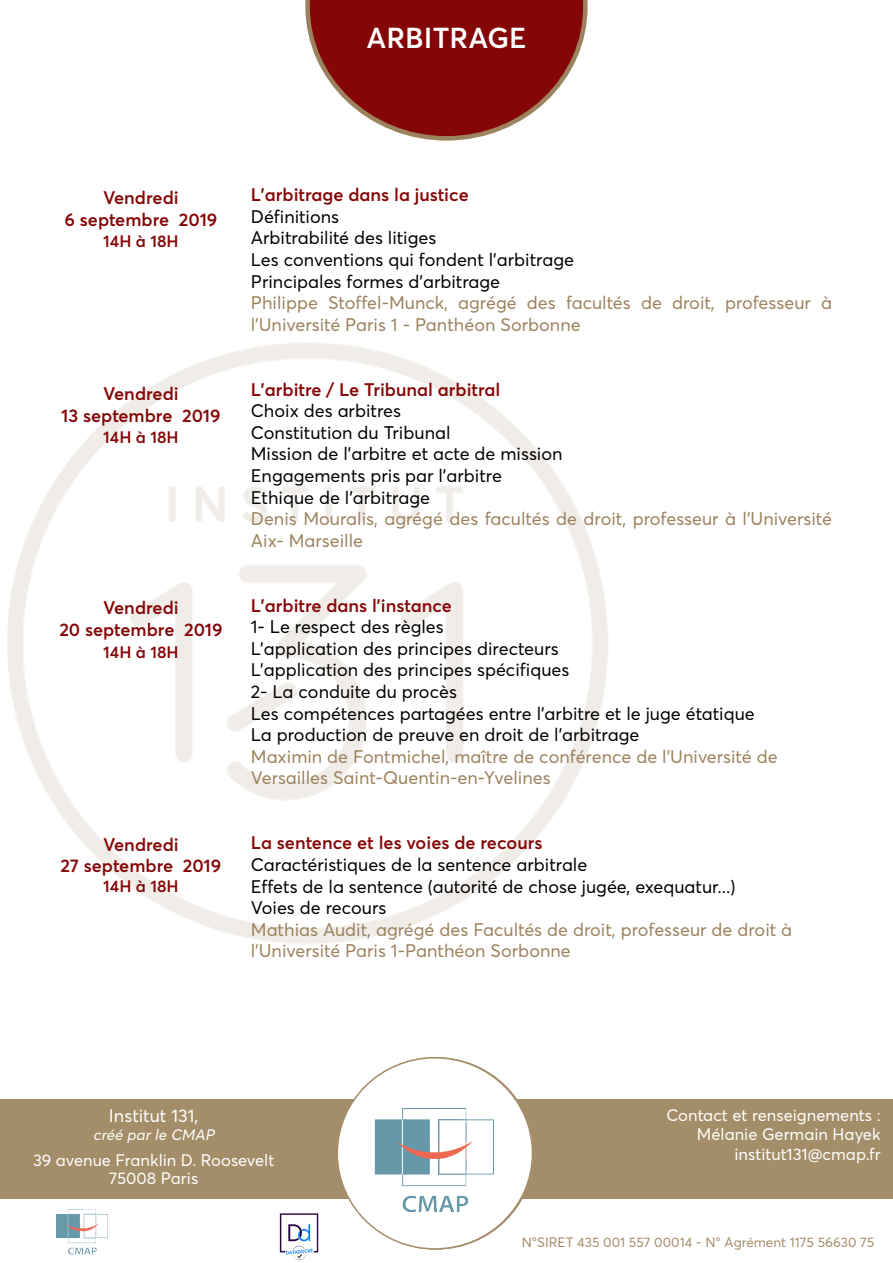
<style>
.page{position:relative;width:893px;height:1263px;background:#fff}
.page>*{position:absolute;margin:0;border:0;box-sizing:border-box;transform-origin:0 0}
.t1{font:600 28.5px "Averta";color:#fff}
.t2{font:18px/21.6px "Averta";color:#000}
.t3{font:18px/21.6px "Averta";color:#9c825d}
.t4{font:600 18px/21.6px "Averta";color:#850606;text-align:center}
.t5{font:18px "Averta";color:#fff}
.t6{font:16.5px/19.5px "Averta";color:#fff;text-align:center}
.t7{font:600 16.5px "Averta";color:#850606}
.t8{font:italic 15px "Averta";color:#fff}
.t9{font:13.5px "Averta";color:#a48d69}
</style>
<div class="page">
<svg style="left:305px;top:0;width:283px;height:141px"></svg>
<img style="left:7px;top:343px;width:601px;height:601px">
<div style="left:0;top:1099px;width:893px;height:99px;background:#a48d69"></div>
<img style="left:341px;top:1060px;width:192px;height:186px">
<img style="left:50px;top:1198px;width:65px;height:57px">
<img style="left:279px;top:1213px;width:40px;height:47px">
<div style="left:337px;top:1058px;width:195px;height:191px;background:#fff;border-radius:50%"></div>
<img style="left:360px;top:1083px;width:150px;height:138px">
<h1 class="t1" style="left:366px;top:20px;width:37px">ARBITR</h1>
<h1 class="t1" style="left:468px;top:20px;width:56px">AGE</h1>
<p class="t4" style="left:64px;top:187px;width:154px">Vendredi<br>6 septembre 2019</p>
<p class="t7" style="left:103px;top:231px;width:74px">14H à 18H</p>
<p class="t4" style="left:251px;top:184px;width:219px">L’arbitrage dans la justice</p>
<p class="t2" style="left:251px;top:206px;width:325px">Définitions<br>Arbitrabilité des litiges<br>Les conventions qui fondent l’arbitrage<br>Principales formes d’arbitrage</p>
<p class="t3" style="left:251px;top:292px;width:583px">Philippe Stoffel-Munck, agrégé des facultés de droit, professeur à l’Université Paris 1 - Panthéon Sorbonne</p>
<p class="t4" style="left:61px;top:383px;width:161px">Vendredi<br>13 septembre 2019</p>
<p class="t7" style="left:103px;top:427px;width:74px">14H à 18H</p>
<p class="t4" style="left:251px;top:378px;width:251px">L’arbitre / Le Tribunal arbitral</p>
<p class="t2" style="left:251px;top:400px;width:313px">Choix des arbitres<br>Constitution du Tribunal<br>Mission de l’arbitre et acte de mission<br>Engagements pris par l’arbitre<br>Ethique de l’arbitrage</p>
<p class="t3" style="left:251px;top:508px;width:583px">Denis Mouralis, agrégé des facultés de droit, professeur à l’Université<br>Aix- Marseille</p>
<p class="t4" style="left:59px;top:597px;width:165px">Vendredi<br>20 septembre 2019</p>
<p class="t7" style="left:103px;top:641px;width:74px">14H à 18H</p>
<p class="t4" style="left:251px;top:594px;width:203px">L’arbitre dans l’instance</p>
<p class="t2" style="left:251px;top:616px;width:505px">1- Le respect des règles<br>L’application des principes directeurs<br>L’application des principes spécifiques<br>2- La conduite du procès<br>Les compétences partagées entre l’arbitre et le juge étatique La production de preuve en droit de l’arbitrage</p>
<p class="t3" style="left:251px;top:746px;width:528px">Maximin de Fontmichel, maître de conférence de l’Université de<br>Versailles Saint-Quentin-en-Yvelines</p>
<p class="t4" style="left:61px;top:833px;width:162px">Vendredi<br>27 septembre 2019</p>
<p class="t7" style="left:103px;top:876px;width:74px">14H à 18H</p>
<p class="t4" style="left:251px;top:832px;width:293px">La sentence et les voies de recours</p>
<p class="t2" style="left:251px;top:854px;width:486px">Caractéristiques de la sentence arbitrale<br>Effets de la sentence (autorité de chose jugée, exequatur...)<br>Voies de recours</p>
<p class="t3" style="left:251px;top:918px;width:543px">Mathias Audit, agrégé des Facultés de droit, professeur de droit à l’Université Paris 1-Panthéon Sorbonne</p>
<p class="t5" style="left:109px;top:1104px;width:91px">Institut 131,</p>
<p class="t8" style="left:93px;top:1125px;width:126px">créé par le CMAP</p>
<p class="t6" style="left:33px;top:1151px;width:243px;line-height:18px">39 avenue Franklin D. Roosevelt<br>75008 Paris</p>
<p class="t6" style="left:666px;top:1105px;width:216px;text-align:right">Contact et renseignements :<br>Mélanie Germain Hayek institut131@cmap.fr</p>
<p class="t9" style="left:522px;top:1234px;width:354px">N°SIRET 435 001 557 00014 - N° Agrément 1175 56630 75</p>
</div>
